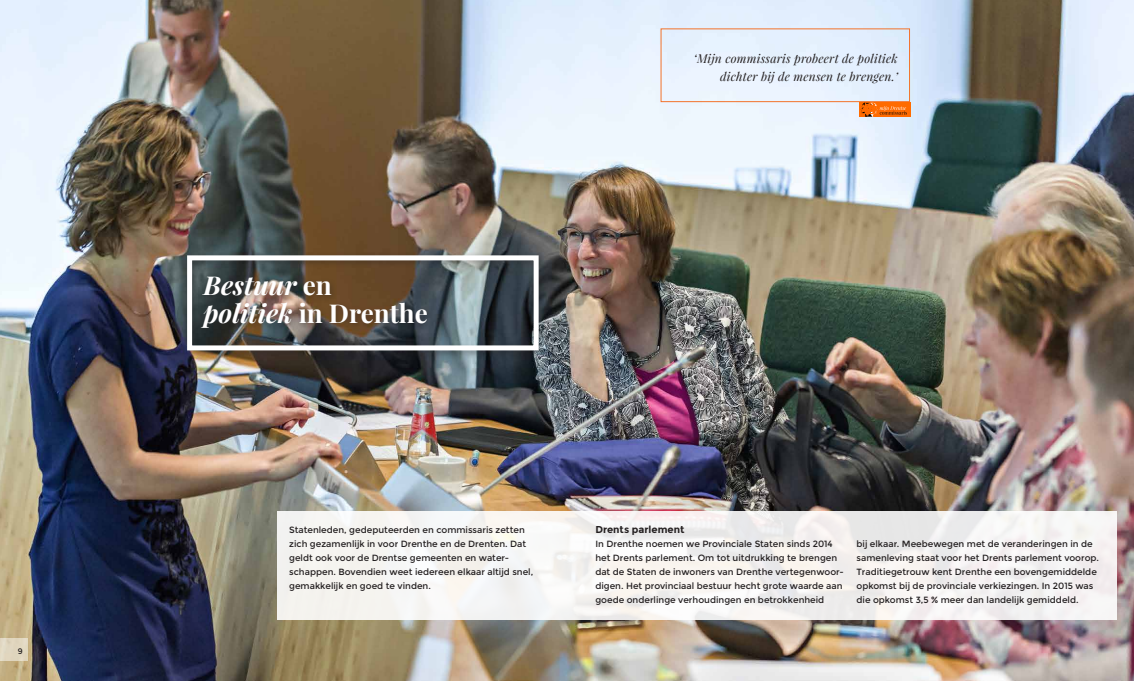
<style>
.page{position:relative;width:1134px;height:681px;background:#fff}
.page>*{position:absolute;margin:0;border:0;box-sizing:border-box;transform-origin:0 0}
.t1{font:italic 700 26px/28px "Playfair Display";color:#fff}
.t2{font:italic 12px/18px "Playfair Display";letter-spacing:.02em;color:#231f20;text-align:right}
.t3{font:700 10px "Montserrat";color:#231f20}
.t4{font:9px/14px "Montserrat";color:#231f20}
.t5{font:8px "Montserrat";color:#231f20}
.s1{font-style:normal}
</style>
<div class="page">
<img style="left:0;top:0;width:1134px;height:680px">
<div style="left:278px;top:510px;width:839px;height:109px;background:linear-gradient(to right,#f6f5f2,#f2f0f0)"></div>
<div style="left:183px;top:252px;width:363px;height:107px;background:#231f20;opacity:.4"></div>
<div style="left:187px;top:255px;width:352px;height:95px;border:5px solid #fff"></div>
<div style="left:660px;top:28px;width:250px;height:74px;border:1px solid #f3732b"></div>
<div style="left:859px;top:102px;width:51px;height:14px;background:#ff6b00"></div>
<svg style="left:861px;top:102px;width:46px;height:14px"></svg>
<div style="left:0;top:638px;width:28px;height:22px;background:#e1d6bf"></div>
<p class="t5" style="left:18px;top:646px;width:6px">9</p>
<h1 class="t1" style="left:203px;top:270px;width:226px">Bestuur <span class="s1">en<br></span>politiek <span class="s1">in Drenthe</span></h1>
<h2 class="t2" style="left:694px;top:49px;width:205px">‘Mijn commissaris probeert de politiek dichter bij de mensen te brengen.’</h2>
<p class="t4" style="left:289px;top:522px;width:246px">Statenleden, gedeputeerden en commissaris zetten zich gezamenlijk in voor Drenthe en de Drenten. Dat geldt ook voor de Drentse gemeenten en water&shy;schappen. Bovendien weet iedereen elkaar altijd snel, gemakkelijk en goed te vinden.</p>
<p class="t3" style="left:595px;top:523px;width:91px">Drents parlement</p>
<p class="t4" style="left:595px;top:536px;width:250px">In Drenthe noemen we Provinciale Staten sinds 2014 het Drents parlement. Om tot uitdrukking te brengen dat de Staten de inwoners van Drenthe vertegenwoor&shy;digen. Het provinciaal bestuur hecht grote waarde aan goede onderlinge verhoudingen en betrokkenheid</p>
<p class="t4" style="left:856px;top:536px;width:244px">bij elkaar. Meebewegen met de veranderingen in de samenleving staat voor het Drents parlement voorop.<br>Traditiegetrouw kent Drenthe een bovengemiddelde opkomst bij de provinciale verkiezingen. In 2015 was die opkomst 3,5 % meer dan landelijk gemiddeld.</p>
</div>
